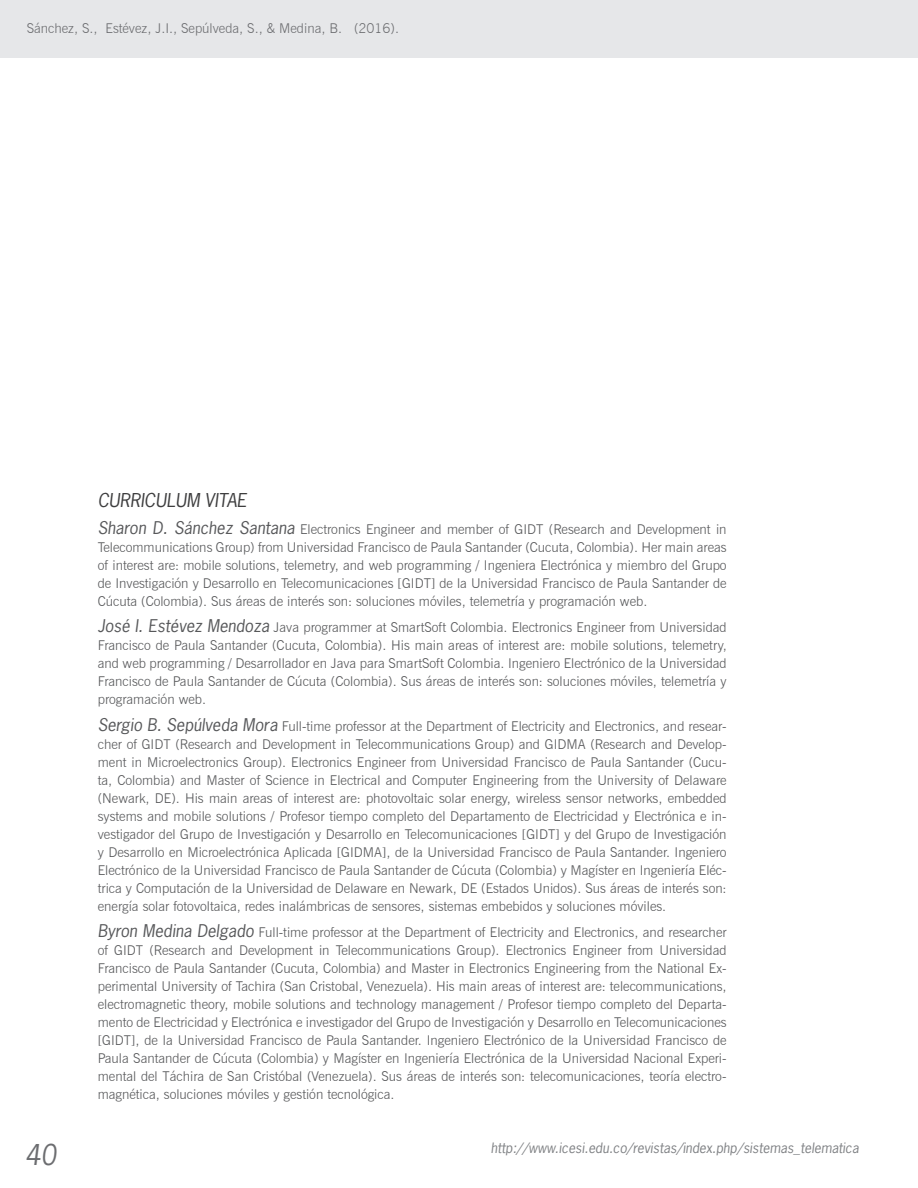
<style>
.page{position:relative;width:918px;height:1188px;background:#fff}
.page>*{position:absolute;margin:0;border:0;box-sizing:border-box;transform-origin:0 0}
.t1{font:italic 27px "News Gothic Std";color:#6c6d70}
.subtitulo_ing{font:italic 18px "News Gothic Std";color:#3e3e3f}
.titulo_esp{font:300 13.5px/18px "News Gothic BT";color:#57585a;text-align:justify}
.t2{font:italic 13.5px "News Gothic Std";color:#808285}
.arr{font:300 13.5px "News Gothic BT";color:#6c6d70}
.s1{font-family:"News Gothic Std";font-weight:400;font-style:italic;font-size:16.5px}
</style>
<div class="page">
<div style="left:0;top:0;width:918px;height:57px;background:#e6e7e9"></div>
<p class="arr" style="left:27px;top:20px;width:374px">Sánchez, S., Estévez, J.I., Sepúlveda, S., &amp; Medina, B. (2016).</p>
<p class="subtitulo_ing" style="left:98px;top:489px;width:151px">CURRICULUM VITAE</p>
<p class="titulo_esp" style="left:98px;top:520px;width:630px"><span class="s1">Sharon D. Sánchez Santana</span> Electronics Engineer and member of GIDT (Research and Development in Telecommunications Group) from Universidad Francisco de Paula Santander (Cucuta, Colombia). Her main areas of interest are: mobile solutions, telemetry, and web programming / Ingeniera Electrónica y miembro del Grupo de Investigación y Desarrollo en Telecomunicaciones [GIDT] de la Universidad Francisco de Paula Santander de Cúcuta (Colombia). Sus áreas de interés son: soluciones móviles, telemetría y programación web.</p>
<p class="titulo_esp" style="left:98px;top:618px;width:630px"><span class="s1">José I. Estévez Mendoza</span> Java programmer at SmartSoft Colombia. Electronics Engineer from Universidad Francisco de Paula Santander (Cucuta, Colombia). His main areas of interest are: mobile solutions, telemetry, and web programming / Desarrollador en Java para SmartSoft Colombia. Ingeniero Electrónico de la Universidad Francisco de Paula Santander de Cúcuta (Colombia). Sus áreas de interés son: soluciones móviles, telemetría y programación web.</p>
<p class="titulo_esp" style="left:98px;top:717px;width:630px"><span class="s1">Sergio B. Sepúlveda Mora</span> Full-time professor at the Department of Electricity and Electronics, and resear&shy;cher of GIDT (Research and Development in Telecommunications Group) and GIDMA (Research and Develop&shy;ment in Microelectronics Group). Electronics Engineer from Universidad Francisco de Paula Santander (Cucu&shy;ta, Colombia) and Master of Science in Electrical and Computer Engineering from the University of Delaware (Newark, DE). His main areas of interest are: photovoltaic solar energy, wireless sensor networks, embedded systems and mobile solutions / Profesor tiempo completo del Departamento de Electricidad y Electrónica e in&shy;vestigador del Grupo de Investigación y Desarrollo en Telecomunicaciones [GIDT] y del Grupo de Investigación y Desarrollo en Microelectrónica Aplicada [GIDMA], de la Universidad Francisco de Paula Santander. Ingeniero Electrónico de la Universidad Francisco de Paula Santander de Cúcuta (Colombia) y Magíster en Ingeniería Eléc&shy;trica y Computación de la Universidad de Delaware en Newark, DE (Estados Unidos). Sus áreas de interés son: energía solar fotovoltaica, redes inalámbricas de sensores, sistemas embebidos y soluciones móviles.</p>
<p class="titulo_esp" style="left:98px;top:923px;width:630px"><span class="s1">Byron Medina Delgado</span> Full-time professor at the Department of Electricity and Electronics, and researcher of GIDT (Research and Development in Telecommunications Group). Electronics Engineer from Universidad Francisco de Paula Santander (Cucuta, Colombia) and Master in Electronics Engineering from the National Ex&shy;perimental University of Tachira (San Cristobal, Venezuela). His main areas of interest are: telecommunications, electromagnetic theory, mobile solutions and technology management / Profesor tiempo completo del Departa&shy;mento de Electricidad y Electrónica e investigador del Grupo de Investigación y Desarrollo en Telecomunicaciones [GIDT], de la Universidad Francisco de Paula Santander. Ingeniero Electrónico de la Universidad Francisco de Paula Santander de Cúcuta (Colombia) y Magíster en Ingeniería Electrónica de la Universidad Nacional Experi&shy;mental del Táchira de San Cristóbal (Venezuela). Sus áreas de interés son: telecomunicaciones, teoría electro&shy;magnética, soluciones móviles y gestión tecnológica.</p>
<h1 class="t1" style="left:25px;top:1138px;width:33px">40</h1>
<p class="t2" style="left:491px;top:1139px;width:370px">http://www.icesi.edu.co/revistas/index.php/sistemas_telematica</p>
</div>
